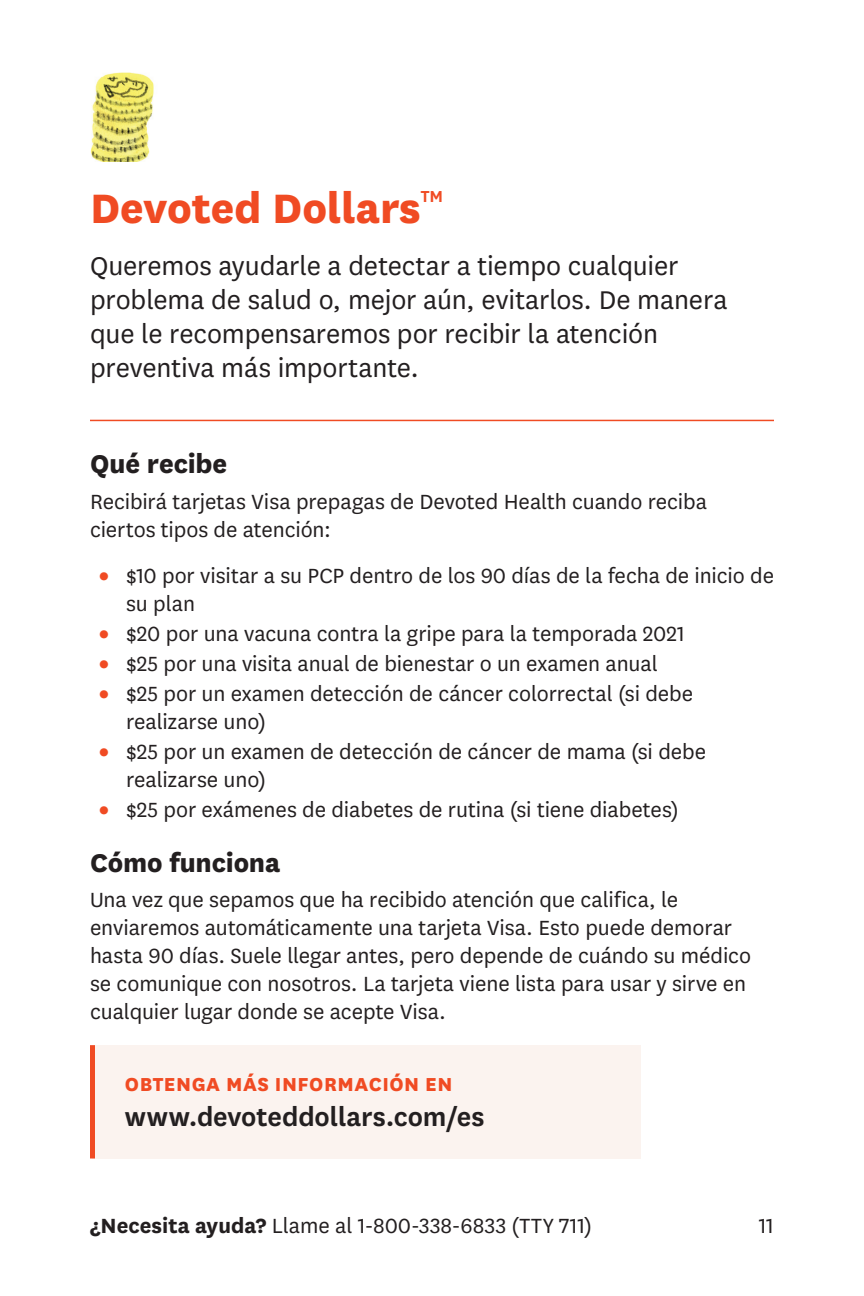
<style>
.page{position:relative;width:864px;height:1296px;background:#fff}
.page>*{position:absolute;margin:0;border:0;box-sizing:border-box;transform-origin:0 0}
.t1{font:800 48px "National";color:#f04b23}
.t2{font:30px/34px "National";letter-spacing:-.005em;color:#231f20}
.t3{font:600 30px "National";letter-spacing:-.005em;color:#231f20}
.t4{font:800 30px "National";letter-spacing:-.005em;color:#231f20}
.t5{font:24px/28px "National";letter-spacing:-.005em;color:#231f20}
.t6{font:800 22px "National";letter-spacing:.025em;color:#f04b23}
.t7{font:600 18.6px "National";color:#f04b23}
.s1{font-weight:900;color:#f04b23}
.s2{font-weight:700}
</style>
<div class="page">
<hr style="left:90px;top:420px;width:684px;height:1px;background:#f04b23">
<img style="left:90px;top:72px;width:64px;height:90px">
<div style="left:92px;top:1045px;width:550px;height:114px;background:#fbf3ef"></div>
<div style="left:90px;top:1045px;width:5px;height:114px;background:#f04b23"></div>
<h1 class="t1" style="left:90px;top:174px;width:332px">Devoted Dollars</h1>
<p class="t7" style="left:421px;top:184px;width:24px">TM</p>
<p class="t2" style="left:90px;top:248px;width:639px">Queremos ayudarle a detectar a tiempo cualquier problema de salud o, mejor aún, evitarlos. De manera que le recompensaremos por recibir la atención preventiva más importante.</p>
<p class="t4" style="left:90px;top:443px;width:139px">Qué recibe</p>
<p class="t5" style="left:90px;top:486px;width:619px">Recibirá tarjetas Visa prepagas de Devoted Health cuando reciba ciertos tipos de atención:</p>
<p class="t5" style="left:126px;top:560px;width:650px;text-indent:-27px"><span class="s1">•</span> $10 por visitar a su PCP dentro de los 90 días de la fecha de inicio de su plan</p>
<p class="t5" style="left:99px;top:618px;width:588px"><span class="s1">•</span> $20 por una vacuna contra la gripe para la temporada 2021</p>
<p class="t5" style="left:99px;top:649px;width:560px"><span class="s1">•</span> $25 por una visita anual de bienestar o un examen anual</p>
<p class="t5" style="left:126px;top:679px;width:569px;text-indent:-27px"><span class="s1">•</span> $25 por un examen detección de cáncer colorrectal (si debe realizarse uno)</p>
<p class="t5" style="left:126px;top:737px;width:582px;text-indent:-27px"><span class="s1">•</span> $25 por un examen de detección de cáncer de mama (si debe realizarse uno)</p>
<p class="t5" style="left:99px;top:795px;width:581px"><span class="s1">•</span> $25 por exámenes de diabetes de rutina (si tiene diabetes)</p>
<p class="t4" style="left:90px;top:841px;width:192px">Cómo funciona</p>
<p class="t5" style="left:90px;top:885px;width:663px">Una vez que sepamos que ha recibido atención que califica, le enviaremos automáticamente una tarjeta Visa. Esto puede demorar hasta 90 días. Suele llegar antes, pero depende de cuándo su médico se comunique con nosotros. La tarjeta viene lista para usar y sirve en cualquier lugar donde se acepte Visa.</p>
<p class="t6" style="left:125px;top:1068px;width:329px">OBTENGA MÁS INFORMACIÓN EN</p>
<p class="t3" style="left:125px;top:1096px;width:361px">www.devoteddollars.com/es</p>
<p class="t5" style="left:90px;top:1211px;width:504px"><span class="s2">¿Necesita ayuda?</span> Llame al 1-800-338-6833 (TTY 711)</p>
<p class="t5" style="left:759px;top:1211px;width:17px">11</p>
</div>
